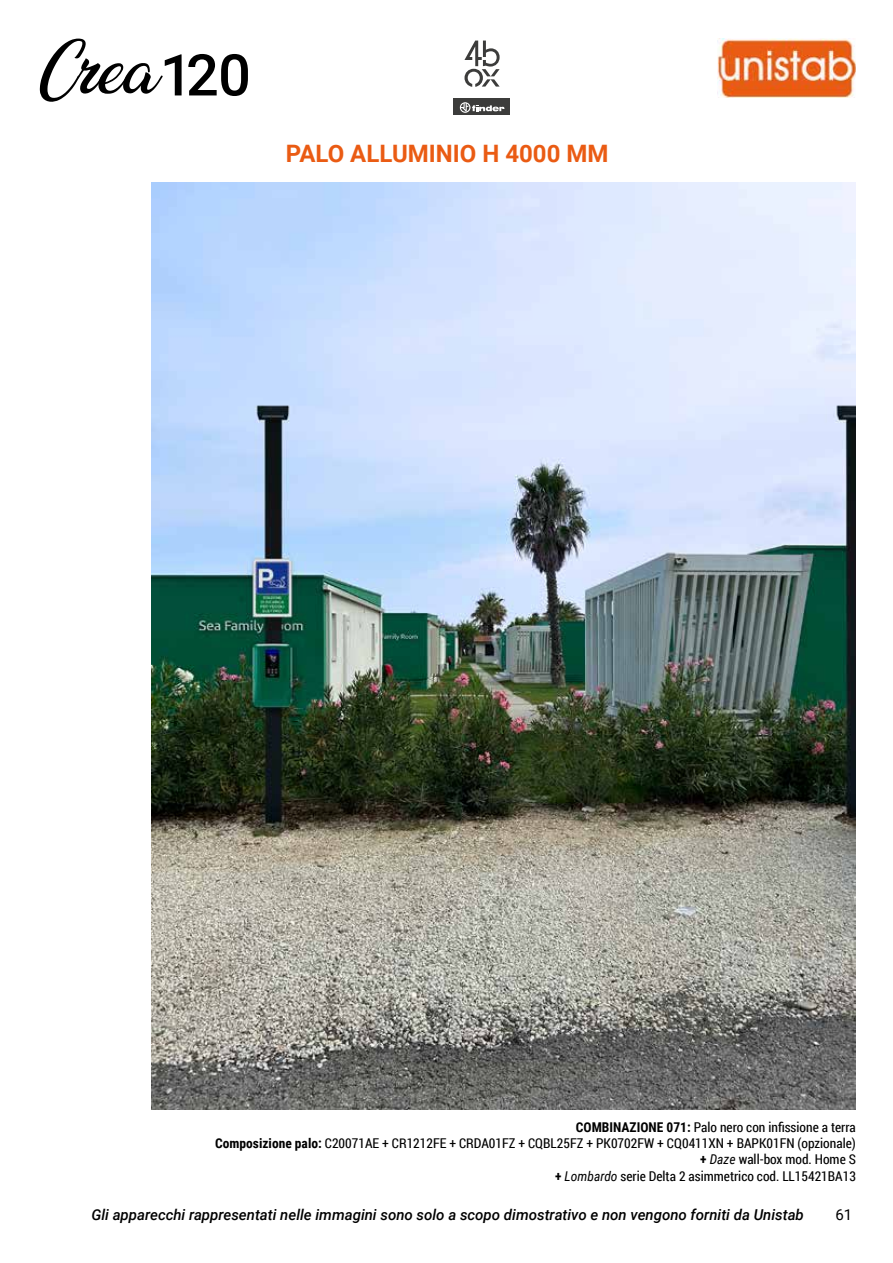
<style>
.page{position:relative;width:893px;height:1263px;background:#fff}
.page>*{position:absolute;margin:0;border:0;box-sizing:border-box;transform-origin:0 0}
.t1{font:700 24px "Roboto";color:#ea5b13}
.t2{font:italic 500 15px "Roboto";color:#000}
.t3{font:15px "Roboto";color:#000}
.t4{font:13.5px/16.2px "Roboto Condensed";color:#000;text-align:right}
.s1{font-weight:700}
.s2{font-style:italic}
</style>
<div class="page">
<img style="left:718px;top:38px;width:137px;height:60px">
<svg style="left:40px;top:39px;width:142px;height:63px"></svg>
<svg style="left:188px;top:54px;width:60px;height:42px"></svg>
<img style="left:151px;top:183px;width:705px;height:927px">
<div style="left:454px;top:98px;width:56px;height:17px;background:#3c3c3b"></div>
<svg style="left:460px;top:102px;width:45px;height:11px"></svg>
<svg style="left:464px;top:41px;width:36px;height:46px"></svg>
<h1 class="t1" style="left:286px;top:137px;width:324px">PALO ALLUMINIO H 4000 MM</h1>
<p class="t4" style="left:215px;top:1118px;width:642px"><span class="s1">COMBINAZIONE 071:</span> Palo nero con infissione a terra<br><span class="s1">Composizione palo:</span> C20071AE + CR1212FE + CRDA01FZ + CQBL25FZ + PK0702FW + CQ0411XN + BAPK01FN (opzionale) <span class="s1">+</span> <span class="s2">Daze</span> wall-box mod. Home S<br><span class="s1">+</span> <span class="s2">Lombardo</span> serie Delta 2 asimmetrico cod. LL15421BA13</p>
<p class="t2" style="left:91px;top:1204px;width:714px">Gli apparecchi rappresentati nelle immagini sono solo a scopo dimostrativo e non vengono forniti da Unistab</p>
<p class="t3" style="left:835px;top:1204px;width:18px">61</p>
</div>
